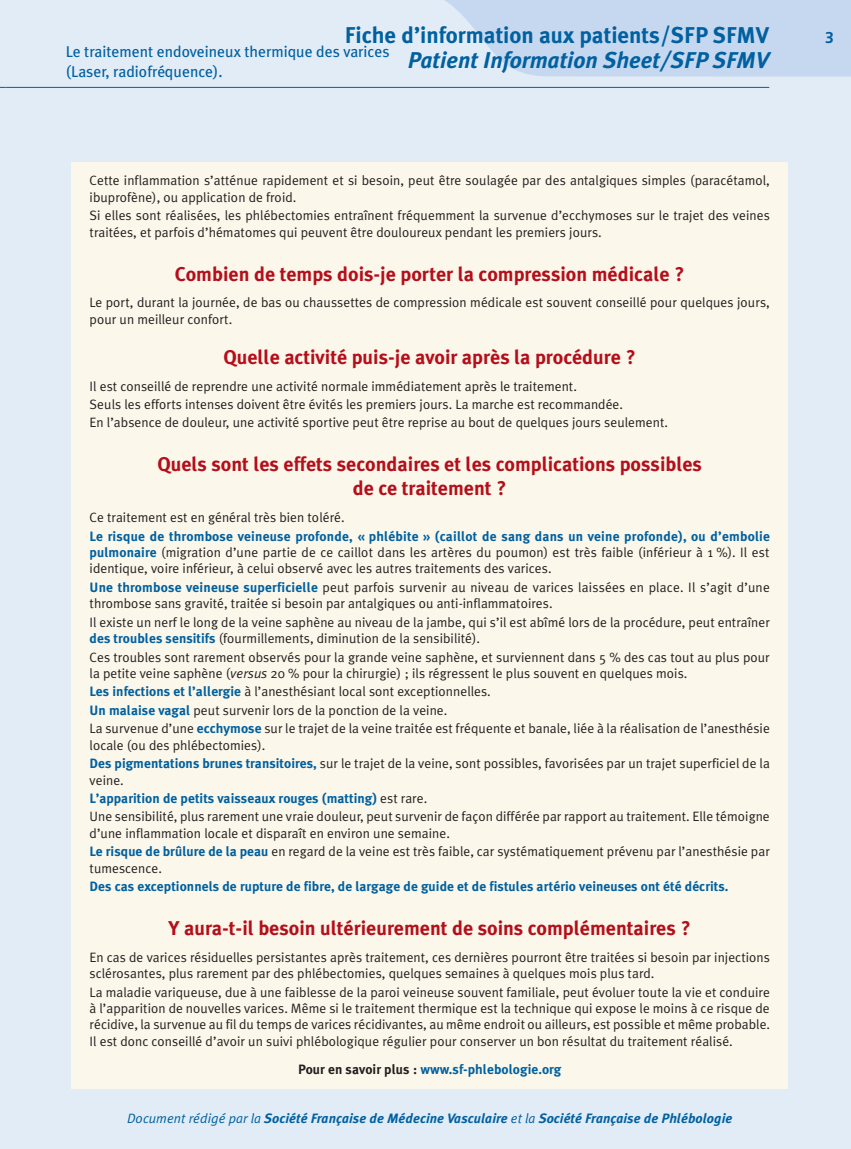
<style>
.page{position:relative;width:851px;height:1149px;background:#fff}
.page>*{position:absolute;margin:0;border:0;box-sizing:border-box;transform-origin:0 0}
.t1{font:700 22.8px "Meta Plus";color:#0060a0}
.t2{font:italic 700 22.8px "Meta Plus";color:#0060a0}
.t3{font:700 19.95px/24px "Meta Plus";color:#b50e1a;text-align:center}
.t4{font:15.6px/20.2px "Meta Plus";color:#0060a0}
.t5{font:15.6px "Frutiger Bold OV INZHCC";color:#0060a0}
.t6{font:13.5px/16.4px "Meta Plus Normal";letter-spacing:.005em;color:#231f20}
.t7{font:700 13.5px "Meta Plus";letter-spacing:.005em;color:#0060a0}
.t8{font:italic 700 13.5px "Meta Plus";letter-spacing:.005em;color:#0060a0}
.s1{font-family:"Meta Plus";font-weight:700;color:#0060a0}
.s2{font-style:italic}
.s3{font-family:"Meta Plus Normal";font-weight:400;color:#231f20}
.s4{color:#231f20}
.s5{font-family:"Meta Plus Normal";font-weight:400}
</style>
<div class="page">
<div style="left:5px;top:0;width:845px;height:1139px;background:#e1ecf7"></div>
<div style="left:0;top:0;width:5px;height:1139px;background:#e1ecf7"></div>
<svg style="left:445px;top:0;width:405px;height:77px;background:#c8daef"></svg>
<hr style="left:5px;top:87px;width:764px;height:1px;background:#0060a0">
<div style="left:71px;top:162px;width:717px;height:927px;background:#fbf7ea"></div>
<h1 class="t1" style="left:344px;top:28px;width:426px">Fiche d’information aux patients/SFP SFMV</h1>
<h1 class="t2" style="left:408px;top:52px;width:363px">Patient Information Sheet/SFP SFMV</h1>
<p class="t4" style="left:66px;top:43px;width:325px">Le traitement endoveineux thermique des varices (Laser, radiofréquence).</p>
<p class="t6" style="left:90px;top:172px;width:681px">Cette inflammation s’atténue rapidement et si besoin, peut être soulagée par des antalgiques simples (paracétamol, ibuprofène), ou application de froid.</p>
<p class="t6" style="left:90px;top:207px;width:681px">Si elles sont réalisées, les phlébectomies entraînent fréquemment la survenue d’ecchymoses sur le trajet des veines traitées, et parfois d’hématomes qui peuvent être douloureux pendant les premiers jours.</p>
<h2 class="t3" style="left:175px;top:263px;width:511px">Combien de temps dois-je porter la compression médicale ?</h2>
<p class="t6" style="left:90px;top:294px;width:681px">Le port, durant la journée, de bas ou chaussettes de compression médicale est souvent conseillé pour quelques jours, pour un meilleur confort.</p>
<h2 class="t3" style="left:223px;top:347px;width:414px">Quelle activité puis-je avoir après la procédure ?</h2>
<p class="t6" style="left:90px;top:376px;width:580px;line-height:18.5px">Il est conseillé de reprendre une activité normale immédiatement après le traitement.<br>Seuls les efforts intenses doivent être évités les premiers jours. La marche est recommandée.<br>En l’absence de douleur, une activité sportive peut être reprise au bout de quelques jours seulement.</p>
<h2 class="t3" style="left:157px;top:454px;width:546px">Quels sont les effets secondaires et les complications possibles de ce traitement ?</h2>
<p class="t6" style="left:90px;top:509px;width:257px">Ce traitement est en général très bien toléré.</p>
<p class="t7" style="left:90px;top:531px;width:682px">Le risque de thrombose veineuse profonde, « phlébite » (caillot de sang dans un veine profonde), ou d’embolie</p>
<p class="t6" style="left:90px;top:544px;width:681px"><span class="s1">pulmonaire</span> (migration d’une partie de ce caillot dans les artères du poumon) est très faible (inférieur à 1 %). Il est identique, voire inférieur, à celui observé avec les autres traitements des varices.</p>
<p class="t6" style="left:90px;top:579px;width:681px"><span class="s1">Une thrombose veineuse superficielle</span> peut parfois survenir au niveau de varices laissées en place. Il s’agit d’une thrombose sans gravité, traitée si besoin par antalgiques ou anti-inflammatoires.</p>
<p class="t6" style="left:90px;top:613px;width:681px">Il existe un nerf le long de la veine saphène au niveau de la jambe, qui s’il est abîmé lors de la procédure, peut entraîner <span class="s1">des troubles sensitifs</span> (fourmillements, diminution de la sensibilité).</p>
<p class="t6" style="left:90px;top:648px;width:681px">Ces troubles sont rarement observés pour la grande veine saphène, et surviennent dans 5 % des cas tout au plus pour la petite veine saphène (<span class="s2">versus</span> 20 % pour la chirurgie) ; ils régressent le plus souvent en quelques mois.</p>
<p class="t6" style="left:90px;top:682px;width:681px;line-height:18.5px"><span class="s1">Les infections et l’allergie</span> à l’anesthésiant local sont exceptionnelles.<br><span class="s1">Un malaise vagal</span> peut survenir lors de la ponction de la veine.<br>La survenue d’une <span class="s1">ecchymose</span> sur le trajet de la veine traitée est fréquente et banale, liée à la réalisation de l’anesthésie</p>
<p class="t6" style="left:90px;top:735px;width:681px;line-height:18.5px">locale (ou des phlébectomies).<br><span class="s1">Des pigmentations brunes transitoires,</span> sur le trajet de la veine, sont possibles, favorisées par un trajet superficiel de la</p>
<p class="t6" style="left:90px;top:771px;width:36px">veine.</p>
<p class="t7" style="left:90px;top:793px;width:339px">L’apparition de petits vaisseaux rouges (matting) <span class="s3">est rare.</span></p>
<p class="t6" style="left:90px;top:808px;width:681px">Une sensibilité, plus rarement une vraie douleur, peut survenir de façon différée par rapport au traitement. Elle témoigne d’une inflammation locale et disparaît en environ une semaine.</p>
<p class="t6" style="left:90px;top:843px;width:681px"><span class="s1">Le risque de brûlure de la peau</span> en regard de la veine est très faible, car systématiquement prévenu par l’anesthésie par tumescence.</p>
<p class="t7" style="left:90px;top:881px;width:640px">Des cas exceptionnels de rupture de fibre, de largage de guide et de fistules artério veineuses ont été décrits.</p>
<h2 class="t3" style="left:169px;top:917px;width:523px">Y aura-t-il besoin ultérieurement de soins complémentaires ?</h2>
<p class="t6" style="left:90px;top:948px;width:681px">En cas de varices résiduelles persistantes après traitement, ces dernières pourront être traitées si besoin par injections sclérosantes, plus rarement par des phlébectomies, quelques semaines à quelques mois plus tard.</p>
<p class="t6" style="left:90px;top:983px;width:682px;text-align:justify">La maladie variqueuse, due à une faiblesse de la paroi veineuse souvent familiale, peut évoluer toute la vie et conduire à l’apparition de nouvelles varices. Même si le traitement thermique est la technique qui expose le moins à ce risque de récidive, la survenue au fil du temps de varices récidivantes, au même endroit ou ailleurs, est possible et même probable.<br>Il est donc conseillé d’avoir un suivi phlébologique régulier pour conserver un bon résultat du traitement réalisé.</p>
<p class="t7" style="left:298px;top:1064px;width:265px"><span class="s4">Pour en savoir plus :</span> www.sf-phlebologie.org</p>
<p class="t8" style="left:127px;top:1113px;width:606px"><span class="s5">Document rédigé par la</span> Société Française de Médecine Vasculaire <span class="s5">et la</span> Société Française de Phlébologie</p>
<p class="t5" style="left:825px;top:33px;width:10px">3</p>
</div>
